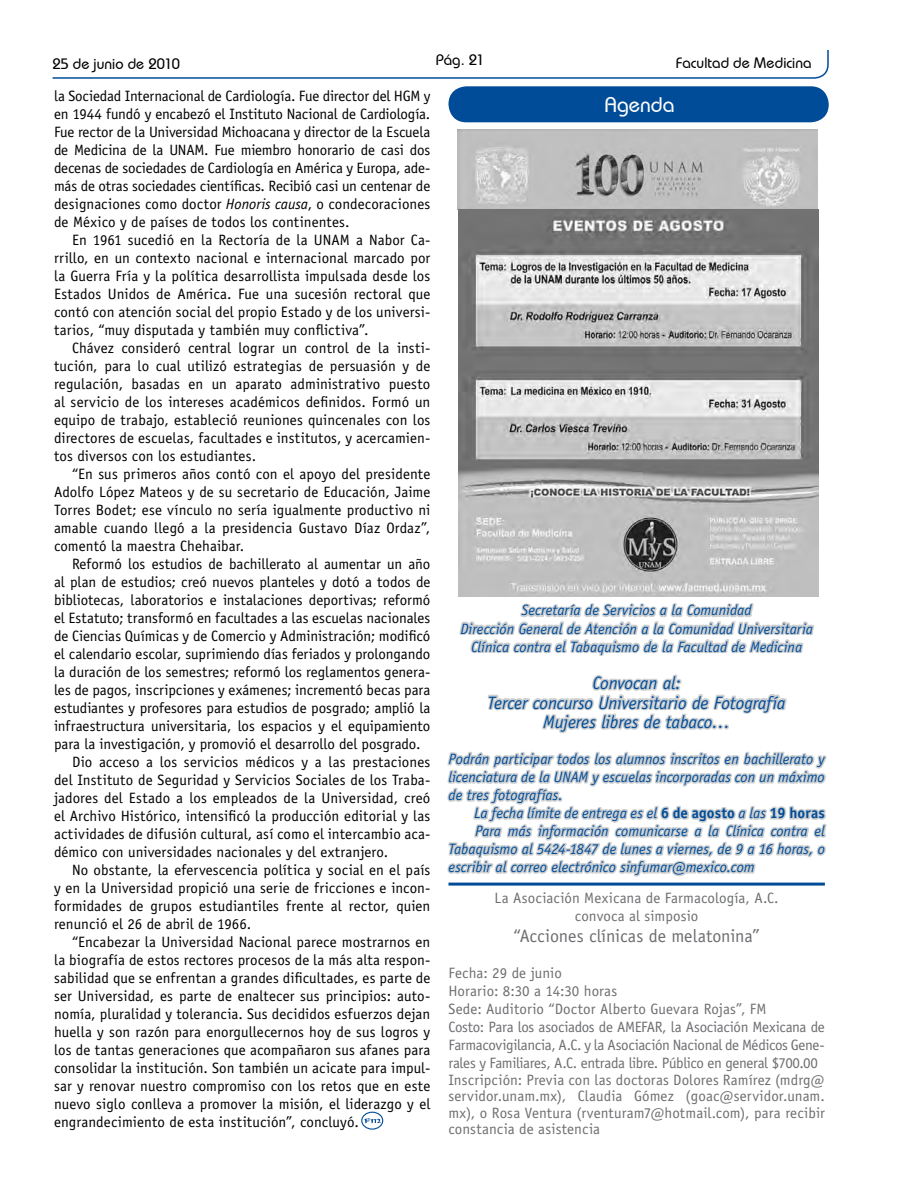
<style>
.page{position:relative;width:915px;height:1191px;background:#fff}
.page>*{position:absolute;margin:0;border:0;box-sizing:border-box;transform-origin:0 0}
.t1{font:500 21px "Bauhaus IT Cby BT";color:#fff}
.t2{font:italic 18px/19.5px "Officina Sans LT";letter-spacing:-.01em;color:#004c98;text-align:center}
.t3{font:18px "Officina Sans LT";letter-spacing:-.005em;color:#6d6e71}
.t4{font:15px/18px "Officina Sans LT";letter-spacing:.005em;color:#000;text-align:justify}
.t5{font:italic 15px/18px "Officina Sans LT";color:#004c98;text-align:center}
.t6{font:15px/18px "Officina Sans LT";letter-spacing:-.02em;color:#6d6e71}
.t7{font:15px/16.5px "Officina Sans LT";color:#6d6e71;text-align:center}
.t8{font:500 15px "Bauhaus IT Cby BT";letter-spacing:.005em;color:#000}
.s1{font-style:italic}
.s2{font-weight:700;font-style:normal}
</style>
<div class="page">
<svg style="left:52px;top:50px;width:777px;height:29px"></svg>
<div style="left:448px;top:86px;width:380px;height:36px;background:#004c98;border-radius:18px"></div>
<img style="left:457px;top:129px;width:361px;height:331px">
<img style="left:458px;top:460px;width:360px;height:87px">
<svg style="left:364px;top:1118px;width:17px;height:5px"></svg>
<div style="left:361px;top:1111px;width:22px;height:18px;border:1px solid #004c98;border-radius:50%"></div>
<svg style="left:447px;top:547px;width:380px;height:339px"></svg>
<hr style="left:448px;top:882px;width:376px;height:3px;background:#004c98">
<p class="t8" style="left:52px;top:54px;width:129px">25 de junio de 2010</p>
<p class="t8" style="left:435px;top:51px;width:50px">Pág. 21</p>
<p class="t8" style="left:675px;top:54px;width:137px">Facultad de Medicina</p>
<h1 class="t1" style="left:604px;top:91px;width:72px">Agenda</h1>
<p class="t4" style="left:54px;top:86px;width:378px">la Sociedad Internacional de Cardiología. Fue director del HGM y en 1944 fundó y encabezó el Instituto Nacional de Cardiología.<br>Fue rector de la Universidad Michoacana y director de la Escuela de Medicina de la UNAM. Fue miembro honorario de casi dos decenas de sociedades de Cardiología en América y Europa, ade&shy;más de otras sociedades científicas. Recibió casi un centenar de designaciones como doctor <span class="s1">Honoris causa</span>, o condecoraciones de México y de países de todos los continentes.</p>
<p class="t4" style="left:54px;top:230px;width:378px;text-indent:18px">En 1961 sucedió en la Rectoría de la UNAM a Nabor Ca&shy;rrillo, en un contexto nacional e internacional marcado por la Guerra Fría y la política desarrollista impulsada desde los Estados Unidos de América. Fue una sucesión rectoral que contó con atención social del propio Estado y de los universi&shy;tarios, “muy disputada y también muy conflictiva”.</p>
<p class="t4" style="left:54px;top:338px;width:378px;text-indent:18px">Chávez consideró central lograr un control de la insti&shy;tución, para lo cual utilizó estrategias de persuasión y de regulación, basadas en un aparato administrativo puesto al servicio de los intereses académicos definidos. Formó un equipo de trabajo, estableció reuniones quincenales con los directores de escuelas, facultades e institutos, y acercamien&shy;tos diversos con los estudiantes.</p>
<p class="t4" style="left:54px;top:464px;width:378px;text-indent:18px">“En sus primeros años contó con el apoyo del presidente Adolfo López Mateos y de su secretario de Educación, Jaime Torres Bodet; ese vínculo no sería igualmente productivo ni amable cuando llegó a la presidencia Gustavo Díaz Ordaz”, comentó la maestra Chehaibar.</p>
<p class="t4" style="left:72px;top:554px;width:360px">Reformó los estudios de bachillerato al aumentar un año</p>
<p class="t4" style="left:54px;top:572px;width:378px">al plan de estudios; creó nuevos planteles y dotó a todos de</p>
<p class="t4" style="left:54px;top:590px;width:378px">bibliotecas, laboratorios e instalaciones deportivas; reformó</p>
<p class="t4" style="left:54px;top:608px;width:378px">el Estatuto; transformó en facultades a las escuelas nacionales</p>
<p class="t4" style="left:54px;top:626px;width:378px">de Ciencias Químicas y de Comercio y Administración; modificó</p>
<p class="t4" style="left:54px;top:644px;width:378px">el calendario escolar, suprimiendo días feriados y prolongando</p>
<p class="t4" style="left:54px;top:662px;width:378px">la duración de los semestres; reformó los reglamentos genera-</p>
<p class="t4" style="left:54px;top:680px;width:378px">les de pagos, inscripciones y exámenes; incrementó becas para</p>
<p class="t4" style="left:54px;top:698px;width:378px">estudiantes y profesores para estudios de posgrado; amplió la</p>
<p class="t4" style="left:54px;top:716px;width:378px">infraestructura universitaria, los espacios y el equipamiento</p>
<p class="t4" style="left:54px;top:734px;width:368px">para la investigación, y promovió el desarrollo del posgrado.</p>
<p class="t4" style="left:72px;top:752px;width:360px">Dio acceso a los servicios médicos y a las prestaciones</p>
<p class="t4" style="left:54px;top:770px;width:378px">del Instituto de Seguridad y Servicios Sociales de los Traba-</p>
<p class="t4" style="left:54px;top:788px;width:378px">jadores del Estado a los empleados de la Universidad, creó</p>
<p class="t4" style="left:54px;top:806px;width:378px">el Archivo Histórico, intensificó la producción editorial y las</p>
<p class="t4" style="left:54px;top:824px;width:378px">actividades de difusión cultural, así como el intercambio aca-</p>
<p class="t4" style="left:54px;top:842px;width:335px">démico con universidades nacionales y del extranjero.</p>
<p class="t4" style="left:72px;top:860px;width:359px">No obstante, la efervescencia política y social en el país</p>
<p class="t4" style="left:54px;top:878px;width:378px">y en la Universidad propició una serie de fricciones e incon-</p>
<p class="t4" style="left:54px;top:896px;width:378px">formidades de grupos estudiantiles frente al rector, quien</p>
<p class="t4" style="left:54px;top:914px;width:198px">renunció el 26 de abril de 1966.</p>
<p class="t4" style="left:72px;top:932px;width:360px">“Encabezar la Universidad Nacional parece mostrarnos en</p>
<p class="t4" style="left:54px;top:950px;width:378px">la biografía de estos rectores procesos de la más alta respon-</p>
<p class="t4" style="left:54px;top:968px;width:378px">sabilidad que se enfrentan a grandes dificultades, es parte de</p>
<p class="t4" style="left:54px;top:986px;width:378px">ser Universidad, es parte de enaltecer sus principios: auto-</p>
<p class="t4" style="left:54px;top:1004px;width:378px">nomía, pluralidad y tolerancia. Sus decididos esfuerzos dejan</p>
<p class="t4" style="left:54px;top:1022px;width:377px">huella y son razón para enorgullecernos hoy de sus logros y</p>
<p class="t4" style="left:54px;top:1040px;width:378px">los de tantas generaciones que acompañaron sus afanes para</p>
<p class="t4" style="left:54px;top:1058px;width:378px">consolidar la institución. Son también un acicate para impul-</p>
<p class="t4" style="left:54px;top:1076px;width:377px">sar y renovar nuestro compromiso con los retos que en este</p>
<p class="t4" style="left:54px;top:1094px;width:377px">nuevo siglo conlleva a promover la misión, el liderazgo y el</p>
<p class="t4" style="left:54px;top:1112px;width:306px">engrandecimiento de esta institución”, concluyó.</p>
<p class="t5" style="left:460px;top:601px;width:354px">Secretaría de Servicios a la Comunidad<br>Dirección General de Atención a la Comunidad Universitaria<br>Clínica contra el Tabaquismo de la Facultad de Medicina</p>
<p class="t2" style="left:487px;top:673px;width:299px">Convocan al:<br>Tercer concurso Universitario de Fotografía<br>Mujeres libres de tabaco…</p>
<p class="t5" style="left:448px;top:750px;width:378px;text-align:justify">Podrán participar todos los alumnos inscritos en bachillerato y licenciatura de la UNAM y escuelas incorporadas con un máximo de tres fotografías.</p>
<p class="t5" style="left:474px;top:804px;width:352px">La fecha límite de entrega es el <span class="s2">6 de agosto</span> a las <span class="s2">19 horas</span></p>
<p class="t5" style="left:475px;top:822px;width:351px">Para más información comunicarse a la Clínica contra el</p>
<p class="t5" style="left:448px;top:840px;width:378px">Tabaquismo al 5424-1847 de lunes a viernes, de 9 a 16 horas, o</p>
<p class="t5" style="left:448px;top:858px;width:308px">escribir al correo electrónico sinfumar@mexico.com</p>
<p class="t7" style="left:494px;top:889px;width:285px;line-height:18px">La Asociación Mexicana de Farmacología, A.C. convoca al simposio</p>
<p class="t3" style="left:513px;top:925px;width:248px">“Acciones clínicas de melatonina”</p>
<p class="t6" style="left:448px;top:964px;width:378px">Fecha: 29 de junio<br>Horario: 8:30 a 14:30 horas<br>Sede: Auditorio “Doctor Alberto Guevara Rojas”, FM<br>Costo: Para los asociados de AMEFAR, la Asociación Mexicana de Farmacovigilancia, A.C. y la Asociación Nacional de Médicos Gene&shy;rales y Familiares, A.C. entrada libre. Público en general $700.00</p>
<p class="t7" style="left:448px;top:1071px;width:378px;text-align:justify">Inscripción: Previa con las doctoras Dolores Ramírez (mdrg@ servidor.unam.mx), Claudia Gómez (goac@servidor.unam. mx), o Rosa Ventura (rventuram7@hotmail.com), para recibir constancia de asistencia</p>
</div>
